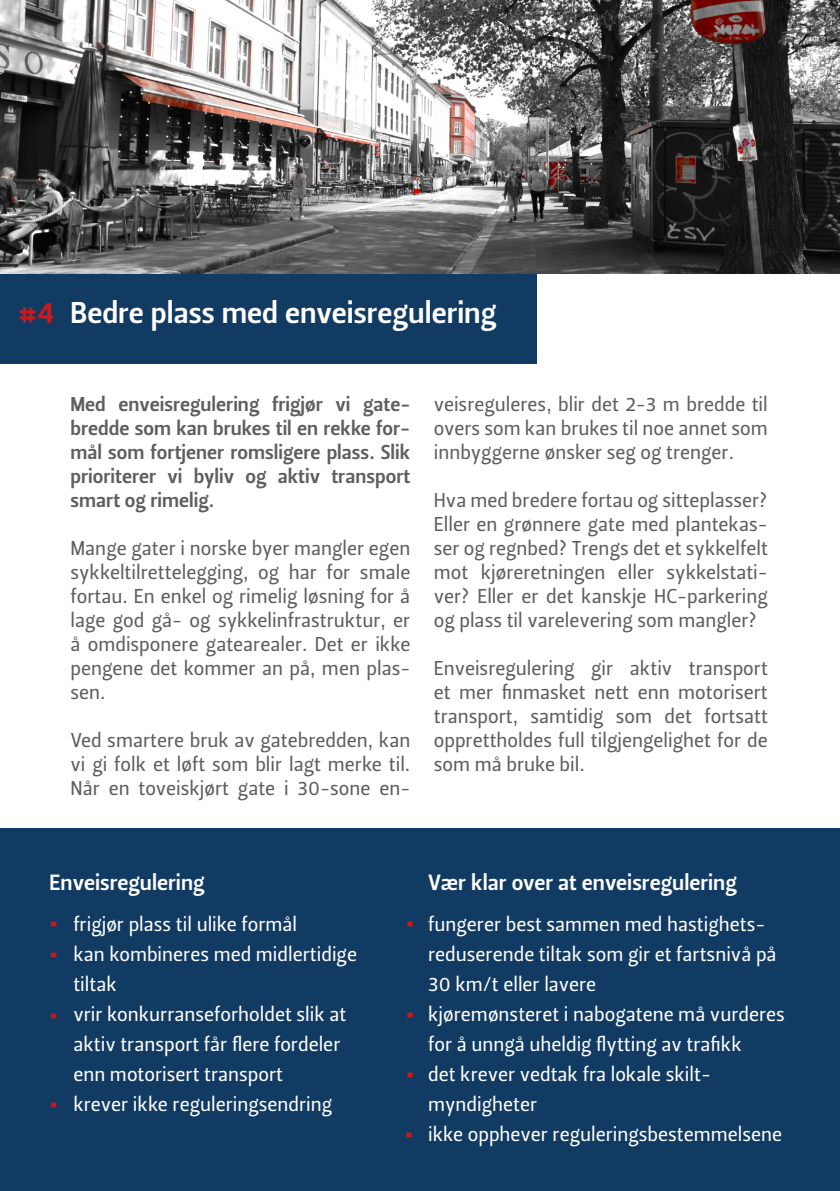
<style>
.page{position:relative;width:840px;height:1191px;background:#fff}
.page>*{position:absolute;margin:0;border:0;box-sizing:border-box;transform-origin:0 0}
.t1{font:32px/60.4px "Leitura Sans Grot 2";color:#cd1719}
.t2{font:30px "Leitura Sans Grot 3";color:#fff}
.t3{font:22px "Leitura Sans Grot 3";color:#fff}
.t4{font:20px/24px "Leitura Sans Grot 2";color:#5e5e60;text-align:justify}
.t5{font:20px/30px "Leitura Sans Grot 2";color:#fff}
.t6{font:20px/24px "Leitura Sans Grot 3";color:#5e5e60;text-align:justify}
.s1{color:#ce181c}
.s2{font-size:32px;color:#cd1719}
</style>
<div class="page">
<div style="left:0;top:274px;width:536px;height:90px;background:#123b63"></div>
<div style="left:0;top:828px;width:839px;height:363px;background:#123b63"></div>
<img style="left:0;top:0;width:839px;height:274px">
<h2 class="t2" style="left:18px;top:293px;width:479px"><span class="s1">#4</span> Bedre plass med enveisregulering</h2>
<p class="t6" style="left:70px;top:392px;width:341px">Med enveisregulering frigjør vi gate&shy;bredde som kan brukes til en rekke for&shy;mål som fortjener romsligere plass. Slik prioriterer vi byliv og aktiv transport smart og rimelig.</p>
<p class="t4" style="left:70px;top:536px;width:341px">Mange gater i norske byer mangler egen sykkeltilrettelegging, og har for smale fortau. En enkel og rimelig løsning for å lage god gå- og sykkelinfrastruktur, er å omdisponere gatearealer. Det er ikke pengene det kommer an på, men plas&shy;sen.</p>
<p class="t4" style="left:70px;top:728px;width:341px">Ved smartere bruk av gatebredden, kan vi gi folk et løft som blir lagt merke til.<br>Når en toveiskjørt gate i 30-sone en-</p>
<p class="t4" style="left:433px;top:392px;width:335px">veisreguleres, blir det 2-3 m bredde til overs som kan brukes til noe annet som innbyggerne ønsker seg og trenger.</p>
<p class="t4" style="left:433px;top:488px;width:335px">Hva med bredere fortau og sitteplasser?<br>Eller en grønnere gate med plantekas&shy;ser og regnbed? Trengs det et sykkelfelt mot kjøreretningen eller sykkelstati&shy;ver? Eller er det kanskje HC-parkering og plass til varelevering som mangler?</p>
<p class="t4" style="left:433px;top:656px;width:335px">Enveisregulering gir aktiv transport et mer finmasket nett enn motorisert transport, samtidig som det fortsatt opprettholdes full tilgjengelighet for de som må bruke bil.</p>
<p class="t3" style="left:50px;top:867px;width:156px">Enveisregulering</p>
<p class="t3" style="left:428px;top:867px;width:310px">Vær klar over at enveisregulering</p>
<p class="t5" style="left:428px;top:909px;width:358px">fungerer best sammen med hastighets&shy;reduserende tiltak som gir et fartsnivå på<br>30 km/t eller lavere<br>kjøremønsteret i nabogatene må vurderes for å unngå uheldig flytting av trafikk<br>det krever vedtak fra lokale skilt&shy;myndigheter</p>
<p class="t5" style="left:404px;top:1119px;width:379px"><span class="s2">•</span> ikke opphever reguleringsbestemmelsene</p>
<p class="t5" style="left:73px;top:909px;width:285px">frigjør plass til ulike formål<br>kan kombineres med midlertidige tiltak<br>vrir konkurranseforholdet slik at aktiv transport får flere fordeler enn motorisert transport<br>krever ikke reguleringsendring</p>
<h1 class="t1" style="left:50px;top:891px;width:10px">•</h1>
<h1 class="t1" style="left:405px;top:891px;width:10px">•</h1>
<h1 class="t1" style="left:50px;top:921px;width:10px;line-height:61.6px">• •</h1>
<h1 class="t1" style="left:405px;top:982px;width:10px">• •</h1>
<h1 class="t1" style="left:50px;top:1071px;width:10px">•</h1>
</div>
